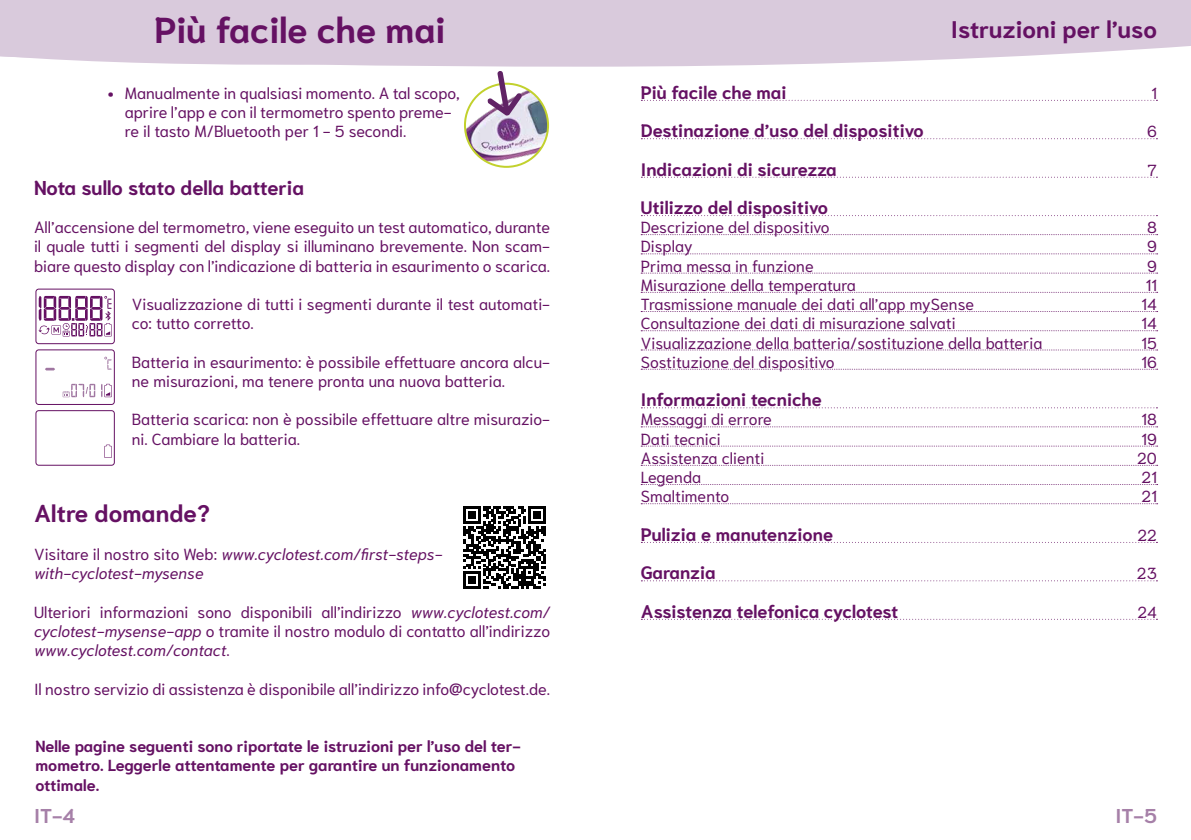
<style>
.page{position:relative;width:1191px;height:840px;background:#fff}
.page>*{position:absolute;margin:0;border:0;box-sizing:border-box;transform-origin:0 0}
.t1{font:700 36px "Niramit";color:#651163}
.t2{font:700 24px "Niramit";color:#651163}
.t3{font:700 20px "Niramit";color:#651163}
.t4{font:700 20px "Niramit";color:#a680a8}
.t5{font:700 18px/38.4px "Niramit";color:#651163}
.t6{font:16px/19.2px "Niramit";color:#651163}
.t7{font:700 16px/19.2px "Niramit";color:#651163}
.t8{font:italic 16px/19.2px "Niramit";letter-spacing:-.025em;color:#651163}
.s1{font-style:normal}
.s2{font-style:italic}
</style>
<div class="page">
<svg style="left:353px;top:0;width:838px;height:67px;background:#ddcfdf"></svg>
<svg style="left:641px;top:138px;width:516px;height:1px"></svg>
<svg style="left:641px;top:100px;width:516px;height:1px"></svg>
<svg style="left:641px;top:177px;width:516px;height:1px"></svg>
<svg style="left:641px;top:215px;width:516px;height:1px"></svg>
<svg style="left:641px;top:407px;width:516px;height:1px"></svg>
<svg style="left:641px;top:580px;width:516px;height:1px"></svg>
<svg style="left:641px;top:618px;width:516px;height:1px"></svg>
<svg style="left:641px;top:234px;width:516px;height:1px"></svg>
<svg style="left:641px;top:253px;width:516px;height:1px"></svg>
<svg style="left:641px;top:272px;width:516px;height:1px"></svg>
<svg style="left:641px;top:292px;width:516px;height:1px"></svg>
<svg style="left:641px;top:311px;width:516px;height:1px"></svg>
<svg style="left:641px;top:330px;width:516px;height:1px"></svg>
<svg style="left:641px;top:349px;width:516px;height:1px"></svg>
<svg style="left:641px;top:368px;width:516px;height:1px"></svg>
<svg style="left:641px;top:426px;width:516px;height:1px"></svg>
<svg style="left:641px;top:445px;width:516px;height:1px"></svg>
<svg style="left:641px;top:464px;width:516px;height:1px"></svg>
<svg style="left:641px;top:484px;width:516px;height:1px"></svg>
<svg style="left:641px;top:503px;width:516px;height:1px"></svg>
<div style="left:0;top:0;width:595px;height:65px;background:#d9cadc"></div>
<svg style="left:38px;top:296px;width:74px;height:40px"></svg>
<div style="left:35px;top:288px;width:80px;height:56px;border:1px solid #651163;border-radius:3px"></div>
<svg style="left:45px;top:367px;width:10px;height:3px"></svg>
<svg style="left:63px;top:383px;width:32px;height:14px"></svg>
<svg style="left:104px;top:356px;width:8px;height:13px"></svg>
<svg style="left:101px;top:383px;width:11px;height:14px"></svg>
<div style="left:35px;top:349px;width:80px;height:56px;border:1px solid #651163;border-radius:3px"></div>
<svg style="left:104px;top:444px;width:8px;height:13px"></svg>
<div style="left:35px;top:410px;width:80px;height:55px;border:1px solid #651163;border-radius:3px"></div>
<img style="left:465px;top:84px;width:83px;height:83px;border-radius:42px">
<div style="left:464px;top:83px;width:85px;height:85px;border:2px solid #c2d12d;border-radius:50%"></div>
<svg style="left:487px;top:71px;width:35px;height:45px"></svg>
<svg style="left:464px;top:506px;width:82px;height:82px"></svg>
<h1 class="t1" style="left:154px;top:16px;width:293px">Più facile che mai</h1>
<p class="t6" style="left:125px;top:85px;width:337px;text-indent:-17px">• Manualmente in qualsiasi momento. A tal scopo, aprire l’app e con il termometro spento preme&shy;re il tasto M/Bluetooth per 1 - 5 secondi.</p>
<p class="t3" style="left:34px;top:180px;width:272px">Nota sullo stato della batteria</p>
<p class="t6" style="left:34px;top:219px;width:517px;text-align:justify">All’accensione del termometro, viene eseguito un test automatico, durante il quale tutti i segmenti del display si illuminano brevemente. Non scam&shy;biare questo display con l’indicazione di batteria in esaurimento o scarica.</p>
<p class="t6" style="left:132px;top:296px;width:420px">Visualizzazione di tutti i segmenti durante il test automati&shy;co: tutto corretto.</p>
<p class="t6" style="left:132px;top:354px;width:420px">Batteria in esaurimento: è possibile effettuare ancora alcu&shy;ne misurazioni, ma tenere pronta una nuova batteria.</p>
<p class="t6" style="left:132px;top:411px;width:420px">Batteria scarica: non è possibile effettuare altre misurazio&shy;ni. Cambiare la batteria.</p>
<h2 class="t2" style="left:34px;top:503px;width:177px">Altre domande?</h2>
<p class="t8" style="left:34px;top:544px;width:410px"><span class="s1">Visitare il nostro sito Web:</span> www.cyclotest.com/first-steps&shy;with-cyclotest-mysense</p>
<p class="t6" style="left:34px;top:603px;width:517px;text-align:justify">Ulteriori informazioni sono disponibili all’indirizzo <span class="s2">www.cyclotest.com/ cyclotest-mysense-app</span> o tramite il nostro modulo di contatto all’indirizzo <span class="s2">www.cyclotest.com/contact</span>.</p>
<p class="t6" style="left:34px;top:680px;width:517px">Il nostro servizio di assistenza è disponibile all’indirizzo info@cyclotest.de.</p>
<p class="t7" style="left:35px;top:738px;width:487px">Nelle pagine seguenti sono riportate le istruzioni per l’uso del ter&shy;mometro. Leggerle attentamente per garantire un funzionamento ottimale.</p>
<p class="t4" style="left:34px;top:807px;width:43px">IT-4</p>
<p class="t5" style="left:641px;top:75px;width:147px">Più facile che mai</p>
<p class="t5" style="left:641px;top:113px;width:284px">Destinazione d’uso del dispositivo</p>
<p class="t5" style="left:641px;top:152px;width:197px">Indicazioni di sicurezza<br>Utilizzo del dispositivo</p>
<h2 class="t2" style="left:950px;top:20px;width:208px">Istruzioni per l’uso</h2>
<p class="t6" style="left:1151px;top:85px;width:7px">1</p>
<p class="t6" style="left:1147px;top:123px;width:11px">6</p>
<p class="t6" style="left:1147px;top:162px;width:11px">7</p>
<p class="t6" style="left:641px;top:219px;width:403px">Descrizione del dispositivo<br>Display<br>Prima messa in funzione<br>Misurazione della temperatura<br>Trasmissione manuale dei dati all’app mySense Consultazione dei dati di misurazione salvati Visualizzazione della batteria/sostituzione della batteria Sostituzione del dispositivo</p>
<p class="t5" style="left:641px;top:382px;width:182px">Informazioni tecniche</p>
<p class="t6" style="left:641px;top:411px;width:133px">Messaggi di errore<br>Dati tecnici<br>Assistenza clienti<br>Legenda<br>Smaltimento</p>
<p class="t5" style="left:641px;top:516px;width:259px">Pulizia e manutenzione<br>Garanzia<br>Assistenza telefonica cyclotest</p>
<p class="t6" style="left:1141px;top:219px;width:17px;text-align:center">8<br>9<br>9<br>11<br>14<br>14<br>15<br>16</p>
<p class="t6" style="left:1137px;top:411px;width:21px;text-align:justify">18<br>19<br>20<br>21<br>21</p>
<p class="t6" style="left:1137px;top:526px;width:21px">22</p>
<p class="t6" style="left:1137px;top:565px;width:21px">23</p>
<p class="t6" style="left:1137px;top:603px;width:21px">24</p>
<p class="t4" style="left:1115px;top:807px;width:43px">IT-5</p>
</div>
